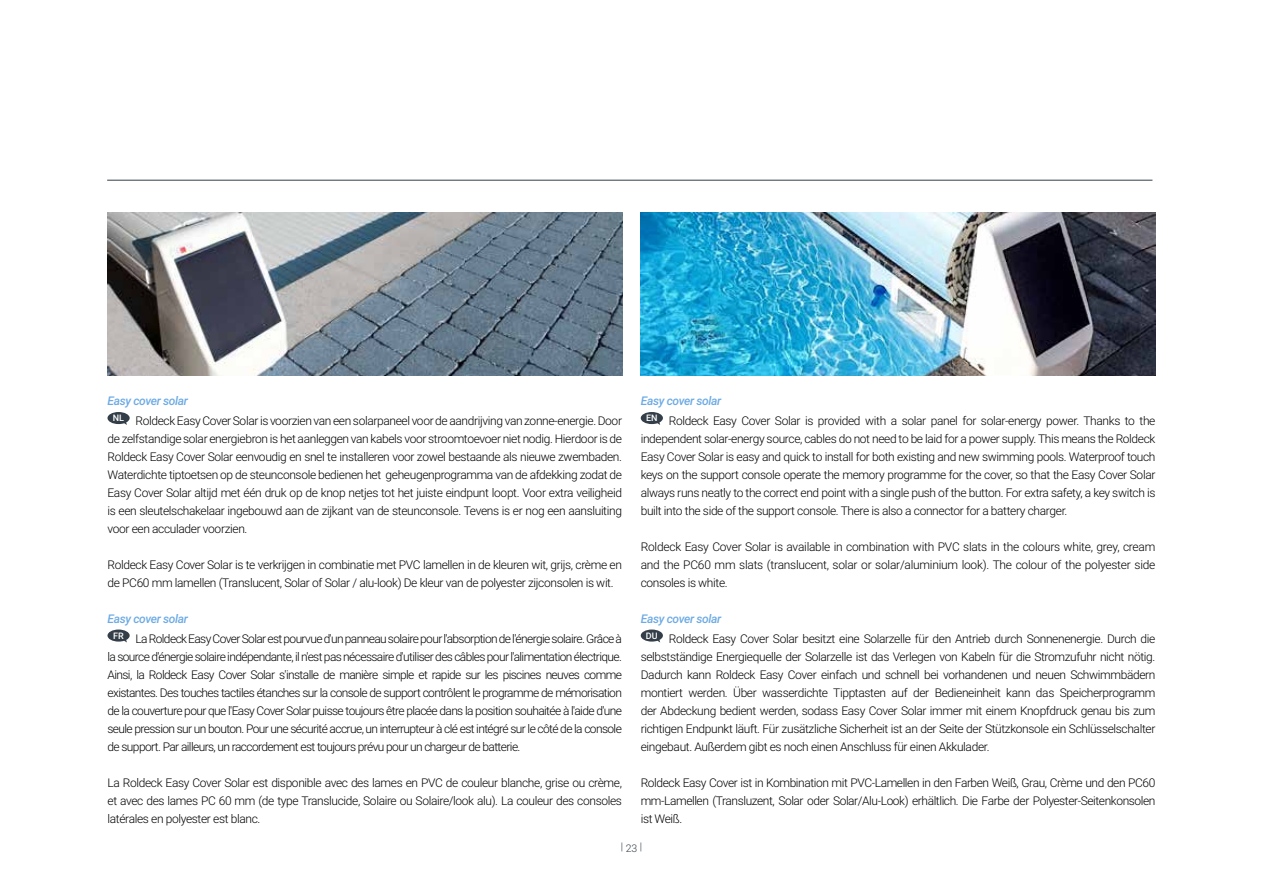
<style>
.page{position:relative;width:1263px;height:893px;background:#fff}
.page>*{position:absolute;margin:0;border:0;box-sizing:border-box;transform-origin:0 0}
.t1{font:300 12px/18px "Roboto";letter-spacing:-.03em;color:#000;text-align:justify}
.t2{font:300 12px/19.5px "Roboto";letter-spacing:-.05em;color:#000}
.t3{font:300 10.5px "Roboto";color:#333e48}
.s1{font-weight:500;font-style:italic;color:#6dabe4}
</style>
<div class="page">
<hr style="left:107px;top:180px;width:1045px;height:1px;background:#333e48">
<img style="left:107px;top:213px;width:515px;height:162px">
<img style="left:640px;top:213px;width:515px;height:162px">
<svg style="left:107px;top:412px;width:23px;height:13px"></svg>
<svg style="left:107px;top:629px;width:23px;height:13px"></svg>
<svg style="left:641px;top:412px;width:22px;height:13px"></svg>
<svg style="left:641px;top:629px;width:22px;height:13px"></svg>
<p class="t1" style="left:113px;top:391px;width:511px;line-height:19.5px;text-indent:-5px"><span class="s1">Easy cover solar<br></span><sup>NL</sup> Roldeck Easy Cover Solar is voorzien van een solarpaneel voor de aandrijving van zonne-energie. Door</p>
<p class="t1" style="left:107px;top:429px;width:516px">de zelfstandige solar energiebron is het aanleggen van kabels voor stroomtoevoer niet nodig. Hierdoor is de Roldeck Easy Cover Solar eenvoudig en snel te installeren voor zowel bestaande als nieuwe zwembaden.<br>Waterdichte tiptoetsen op de steunconsole bedienen het geheugenprogramma van de afdekking zodat de Easy Cover Solar altijd met één druk op de knop netjes tot het juiste eindpunt loopt. Voor extra veiligheid is een sleutelschakelaar ingebouwd aan de zijkant van de steunconsole. Tevens is er nog een aansluiting voor een acculader voorzien.</p>
<p class="t1" style="left:107px;top:555px;width:516px">Roldeck Easy Cover Solar is te verkrijgen in combinatie met PVC lamellen in de kleuren wit, grijs, crème en de PC60 mm lamellen (Translucent, Solar of Solar / alu-look) De kleur van de polyester zijconsolen is wit.</p>
<p class="t2" style="left:113px;top:608px;width:510px;text-indent:-6px"><span class="s1">Easy cover solar<br></span><sup>FR</sup> La Roldeck Easy Cover Solar est pourvue d'un panneau solaire pour l'absorption de l'énergie solaire. Grâce à</p>
<p class="t1" style="left:107px;top:647px;width:516px">la source d'énergie solaire indépendante, il n'est pas nécessaire d'utiliser des câbles pour l'alimentation électrique.<br>Ainsi, la Roldeck Easy Cover Solar s'installe de manière simple et rapide sur les piscines neuves comme existantes. Des touches tactiles étanches sur la console de support contrôlent le programme de mémorisation de la couverture pour que l'Easy Cover Solar puisse toujours être placée dans la position souhaitée à l'aide d'une seule pression sur un bouton. Pour une sécurité accrue, un interrupteur à clé est intégré sur le côté de la console de support. Par ailleurs, un raccordement est toujours prévu pour un chargeur de batterie.</p>
<p class="t1" style="left:107px;top:773px;width:516px">La Roldeck Easy Cover Solar est disponible avec des lames en PVC de couleur blanche, grise ou crème, et avec des lames PC 60 mm (de type Translucide, Solaire ou Solaire/look alu). La couleur des consoles latérales en polyester est blanc.</p>
<p class="t1" style="left:646px;top:391px;width:511px;line-height:19.5px;text-indent:-5px"><span class="s1">Easy cover solar<br></span><sup>EN</sup> Roldeck Easy Cover Solar is provided with a solar panel for solar-energy power. Thanks to the</p>
<p class="t1" style="left:641px;top:429px;width:516px">independent solar-energy source, cables do not need to be laid for a power supply. This means the Roldeck Easy Cover Solar is easy and quick to install for both existing and new swimming pools. Waterproof touch keys on the support console operate the memory programme for the cover, so that the Easy Cover Solar always runs neatly to the correct end point with a single push of the button. For extra safety, a key switch is built into the side of the support console. There is also a connector for a battery charger.</p>
<p class="t1" style="left:641px;top:537px;width:516px">Roldeck Easy Cover Solar is available in combination with PVC slats in the colours white, grey, cream and the PC60 mm slats (translucent, solar or solar/aluminium look). The colour of the polyester side consoles is white.</p>
<p class="t1" style="left:646px;top:608px;width:511px;line-height:19.5px;text-indent:-5px"><span class="s1">Easy cover solar<br></span><sup>DU</sup> Roldeck Easy Cover Solar besitzt eine Solarzelle für den Antrieb durch Sonnenenergie. Durch die</p>
<p class="t1" style="left:641px;top:647px;width:516px">selbstständige Energiequelle der Solarzelle ist das Verlegen von Kabeln für die Stromzufuhr nicht nötig.<br>Dadurch kann Roldeck Easy Cover einfach und schnell bei vorhandenen und neuen Schwimmbädern montiert werden. Über wasserdichte Tipptasten auf der Bedieneinheit kann das Speicherprogramm der Abdeckung bedient werden, sodass Easy Cover Solar immer mit einem Knopfdruck genau bis zum richtigen Endpunkt läuft. Für zusätzliche Sicherheit ist an der Seite der Stützkonsole ein Schlüsselschalter eingebaut. Außerdem gibt es noch einen Anschluss für einen Akkulader.</p>
<p class="t1" style="left:641px;top:773px;width:516px">Roldeck Easy Cover ist in Kombination mit PVC-Lamellen in den Farben Weiß, Grau, Crème und den PC60 mm-Lamellen (Transluzent, Solar oder Solar/Alu-Look) erhältlich. Die Farbe der Polyester-Seitenkonsolen ist Weiß.</p>
<p class="t3" style="left:621px;top:840px;width:23px">|23|</p>
</div>
